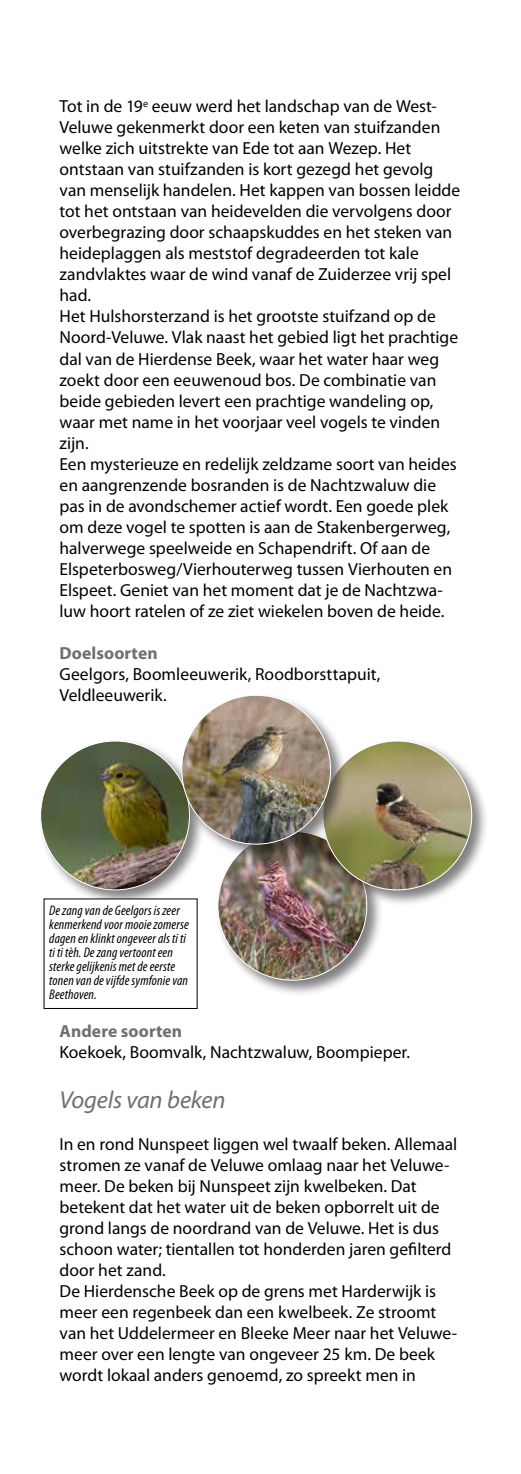
<style>
.page{position:relative;width:521px;height:1474px;background:#fff}
.page>*{position:absolute;margin:0;border:0;box-sizing:border-box;transform-origin:0 0}
.t1{font:italic 24.5px "Myriad Pro";letter-spacing:-.01em;color:#706f6f}
.t2{font:17.5px/21px "Myriad Pro";color:#000}
.t3{font:700 17.5px "Myriad Pro";letter-spacing:.005em;color:#706f6f}
.t4{font:italic condensed 14px/14px "Myriad Pro";letter-spacing:.01em;color:#000}
</style>
<div class="page">
<div style="left:38px;top:738px;width:168px;height:168px;background:#000;opacity:.5"></div>
<img style="left:41px;top:741px;width:148px;height:149px;border-radius:74px">
<div style="left:215px;top:828px;width:169px;height:169px;background:#000;opacity:.5"></div>
<img style="left:218px;top:831px;width:149px;height:149px;border-radius:74px">
<div style="left:320px;top:738px;width:169px;height:168px;background:#000;opacity:.5"></div>
<img style="left:323px;top:741px;width:149px;height:149px;border-radius:74px">
<div style="left:179px;top:692px;width:169px;height:169px;background:#000;opacity:.5"></div>
<img style="left:182px;top:695px;width:149px;height:149px;border-radius:74px">
<div style="left:44px;top:899px;width:153px;height:109px;background:#fff"></div>
<p class="t2" style="left:60px;top:96px;width:402px">Tot in de 19<sup>e</sup> eeuw werd het landschap van de West-Veluwe gekenmerkt door een keten van stuifzanden welke zich uitstrekte van Ede tot aan Wezep. Het ontstaan van stuifzanden is kort gezegd het gevolg van menselijk handelen. Het kappen van bossen leidde tot het ontstaan van heidevelden die vervolgens door overbegrazing door schaapskuddes en het steken van heideplaggen als meststof degradeerden tot kale zandvlaktes waar de wind vanaf de Zuiderzee vrij spel had.<br>Het Hulshorsterzand is het grootste stuifzand op de Noord-Veluwe. Vlak naast het gebied ligt het prachtige dal van de Hierdense Beek, waar het water haar weg zoekt door een eeuwenoud bos. De combinatie van beide gebieden levert een prachtige wandeling op, waar met name in het voorjaar veel vogels te vinden zijn.<br>Een mysterieuze en redelijk zeldzame soort van heides en aangrenzende bosranden is de Nachtzwaluw die pas in de avondschemer actief wordt. Een goede plek om deze vogel te spotten is aan de Stakenbergerweg, halverwege speelweide en Schapendrift. Of aan de Elspeterbosweg/Vierhouterweg tussen Vierhouten en Elspeet. Geniet van het moment dat je de Nachtzwa&shy;luw hoort ratelen of ze ziet wiekelen boven de heide.</p>
<p class="t3" style="left:60px;top:641px;width:100px">Doelsoorten</p>
<p class="t2" style="left:60px;top:663px;width:322px">Geelgors, Boomleeuwerik, Roodborsttapuit,<br>Veldleeuwerik.</p>
<p class="t4" style="left:49px;top:902px;width:141px">De zang van de Geelgors is zeer kenmerkend voor mooie zomerse dagen en klinkt ongeveer als ti ti ti ti tèh. De zang vertoont een sterke gelijkenis met de eerste tonen van de vijfde symfonie van<br>Beethoven.</p>
<p class="t3" style="left:60px;top:1019px;width:124px">Andere soorten</p>
<p class="t2" style="left:60px;top:1041px;width:352px">Koekoek, Boomvalk, Nachtzwaluw, Boompieper.</p>
<h1 class="t1" style="left:60px;top:1084px;width:167px">Vogels van beken</h1>
<p class="t2" style="left:60px;top:1133px;width:399px">In en rond Nunspeet liggen wel twaalf beken. Allemaal stromen ze vanaf de Veluwe omlaag naar het Veluwe&shy;meer. De beken bij Nunspeet zijn kwelbeken. Dat betekent dat het water uit de beken opborrelt uit de grond langs de noordrand van de Veluwe. Het is dus schoon water; tientallen tot honderden jaren gefilterd door het zand.<br>De Hierdensche Beek op de grens met Harderwijk is meer een regenbeek dan een kwelbeek. Ze stroomt van het Uddelermeer en Bleeke Meer naar het Veluwe&shy;meer over een lengte van ongeveer 25 km. De beek wordt lokaal anders genoemd, zo spreekt men in</p>
</div>
